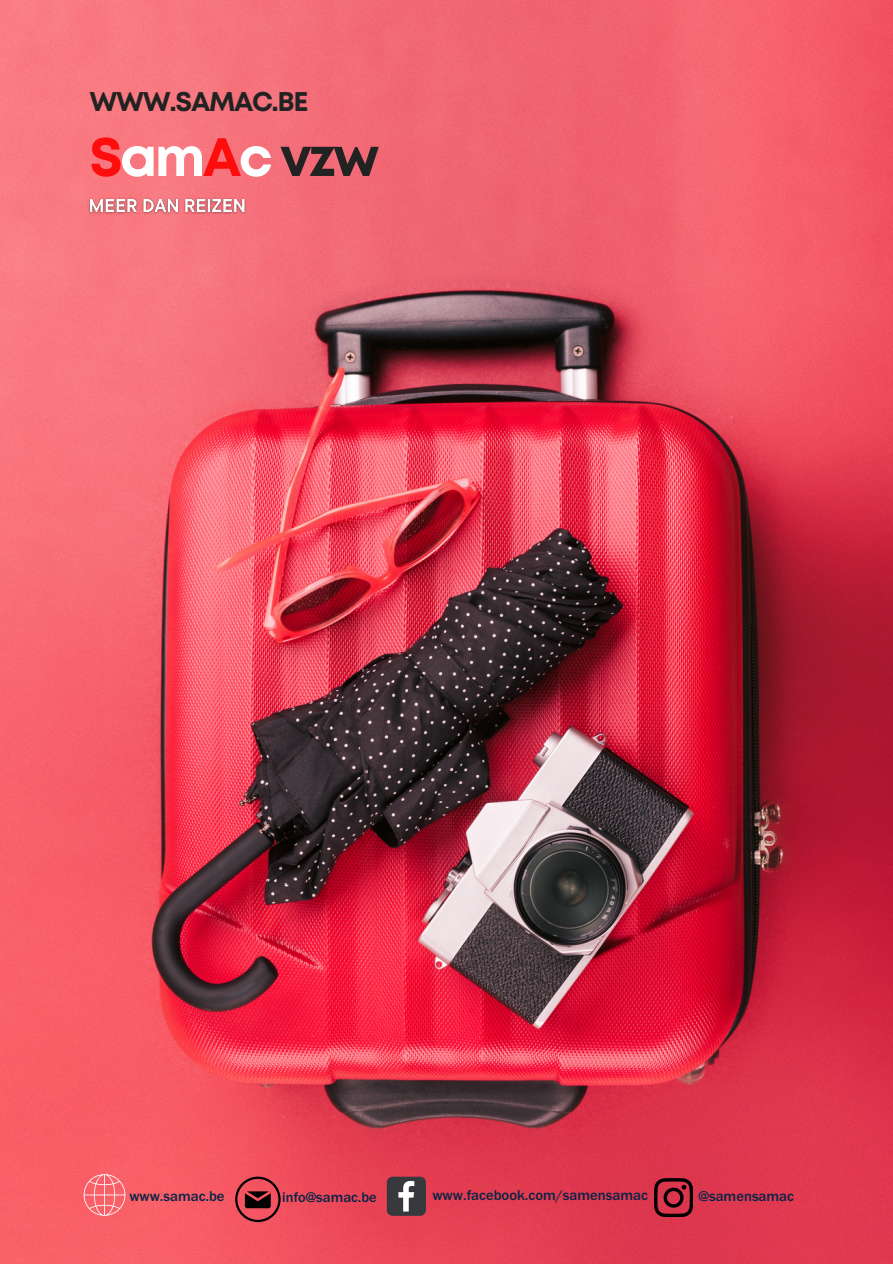
<style>
.page{position:relative;width:893px;height:1264px;background:#fff}
.page>*{position:absolute;margin:0;border:0;box-sizing:border-box;transform-origin:0 0}
.t1{font:700 54px "Mont";letter-spacing:-.05em;color:#fff}
.t2{font:700 27px "Mont";letter-spacing:-.05em;color:#222}
.t3{font:500 14.7px "Franklin Gothic";color:#092445}
.t4{font:500 14.55px "Franklin Gothic";color:#092445}
.s1{color:#ff0d0d}
.s2{color:#222}
</style>
<div class="page">
<img style="left:0;top:0;width:892px;height:1263px">
<img style="left:86px;top:193px;width:163px;height:24px">
<svg style="left:387px;top:1176px;width:38px;height:39px"></svg>
<svg style="left:235px;top:1176px;width:45px;height:45px;background:#a53941"></svg>
<svg style="left:654px;top:1178px;width:38px;height:38px"></svg>
<svg style="left:84px;top:1174px;width:41px;height:41px;background:#f97a81"></svg>
<p class="t2" style="left:89px;top:92px;width:221px">WWW.SAMAC.BE</p>
<p class="t1" style="left:89px;top:137px;width:291px"><span class="s1">S</span>am<span class="s1">A</span>c <span class="s2">vzw</span></p>
<p class="t4" style="left:129px;top:1191px;width:97px">www.samac.be</p>
<p class="t4" style="left:282px;top:1191px;width:96px">info@samac.be</p>
<p class="t3" style="left:432px;top:1189px;width:217px">www.facebook.com/samensamac</p>
<p class="t3" style="left:698px;top:1191px;width:97px">@samensamac</p>
</div>
